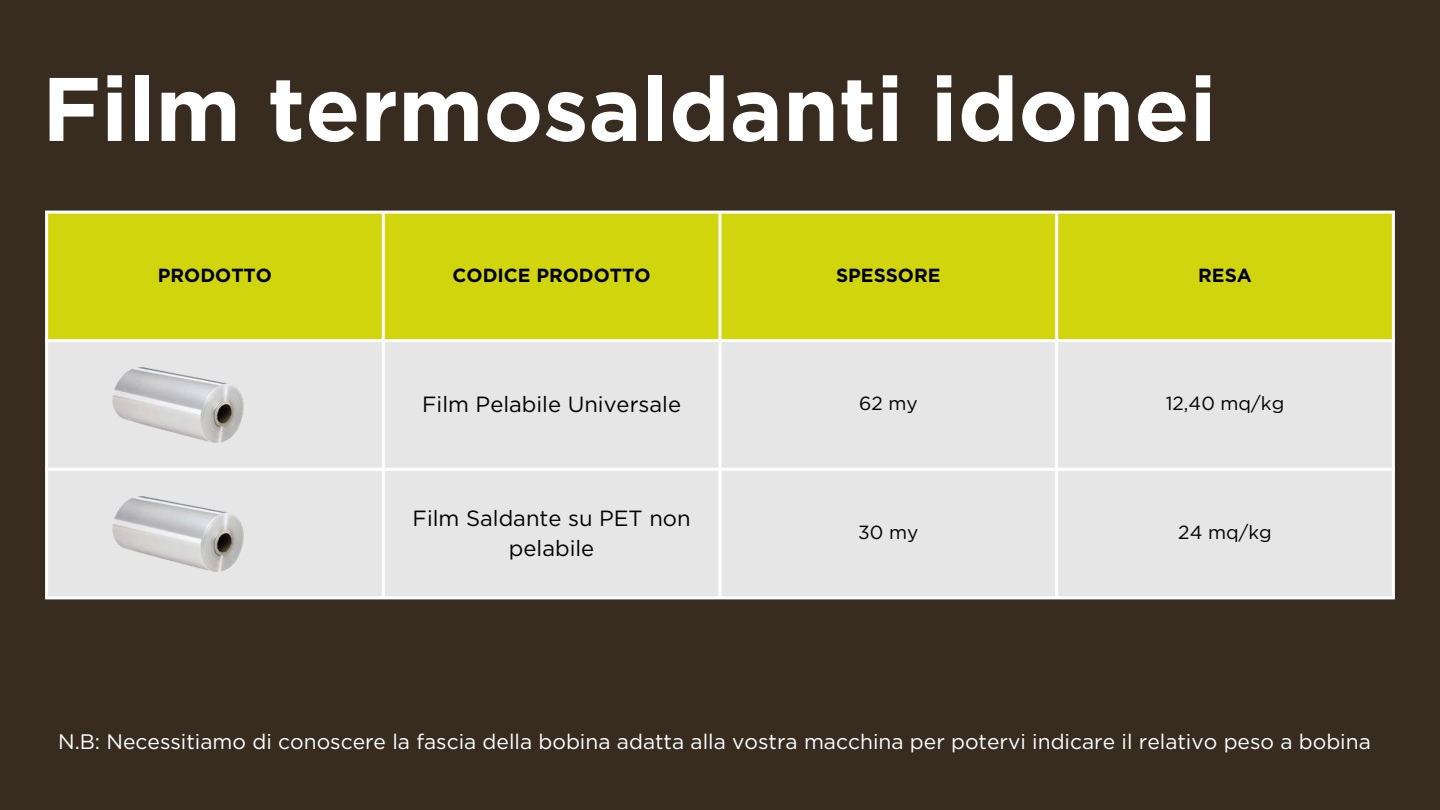
<style>
.page{position:relative;width:1440px;height:810px;background:#382c20}
.page>*{position:absolute;margin:0;border:0;box-sizing:border-box;transform-origin:0 0}
.t1{font:700 90px "Gotham";color:#fff}
.t2{font:22px/30.8px "Gotham";color:#000;text-align:center}
.t3{font:21px "Gotham";color:#fff}
.t4{font:700 19px "Gotham";color:#000}
.t5{font:19px "Gotham";color:#000}
</style>
<div class="page">
<div style="left:48px;top:214px;width:1344px;height:125px;background:#d1d50e"></div>
<div style="left:326px;top:342px;width:1066px;height:254px;background:#e6e6e6"></div>
<hr style="left:45px;top:214px;width:3px;height:382px;background:#fff">
<hr style="left:382px;top:214px;width:3px;height:382px;background:#fff">
<hr style="left:718px;top:214px;width:3px;height:382px;background:#fff">
<hr style="left:1055px;top:214px;width:3px;height:382px;background:#fff">
<hr style="left:1392px;top:214px;width:3px;height:382px;background:#fff">
<hr style="left:45px;top:211px;width:1350px;height:3px;background:#fff">
<hr style="left:45px;top:339px;width:1350px;height:3px;background:#fff">
<hr style="left:45px;top:468px;width:1350px;height:3px;background:#fff">
<hr style="left:45px;top:596px;width:1350px;height:3px;background:#fff">
<img style="left:45px;top:258px;width:281px;height:129px">
<img style="left:45px;top:387px;width:281px;height:213px">
<p class="t1" style="left:42px;top:55px;width:1176px">Film termosaldanti idonei</p>
<h1 class="t4" style="left:158px;top:264px;width:116px">PRODOTTO</h1>
<p class="t4" style="left:453px;top:264px;width:200px">CODICE PRODOTTO</p>
<p class="t4" style="left:836px;top:264px;width:106px">SPESSORE</p>
<p class="t4" style="left:1198px;top:264px;width:55px">RESA</p>
<p class="t2" style="left:422px;top:389px;width:260px">Film Pelabile Universale</p>
<p class="t5" style="left:859px;top:392px;width:60px">62 my</p>
<p class="t5" style="left:1166px;top:392px;width:120px">12,40 mq/kg</p>
<p class="t2" style="left:413px;top:502px;width:280px">Film Saldante su PET non pelabile</p>
<p class="t5" style="left:858px;top:521px;width:62px">30 my</p>
<p class="t5" style="left:1178px;top:521px;width:95px">24 mq/kg</p>
<p class="t3" style="left:58px;top:728px;width:1314px">N.B: Necessitiamo di conoscere la fascia della bobina adatta alla vostra macchina per potervi indicare il relativo peso a bobina</p>
</div>
